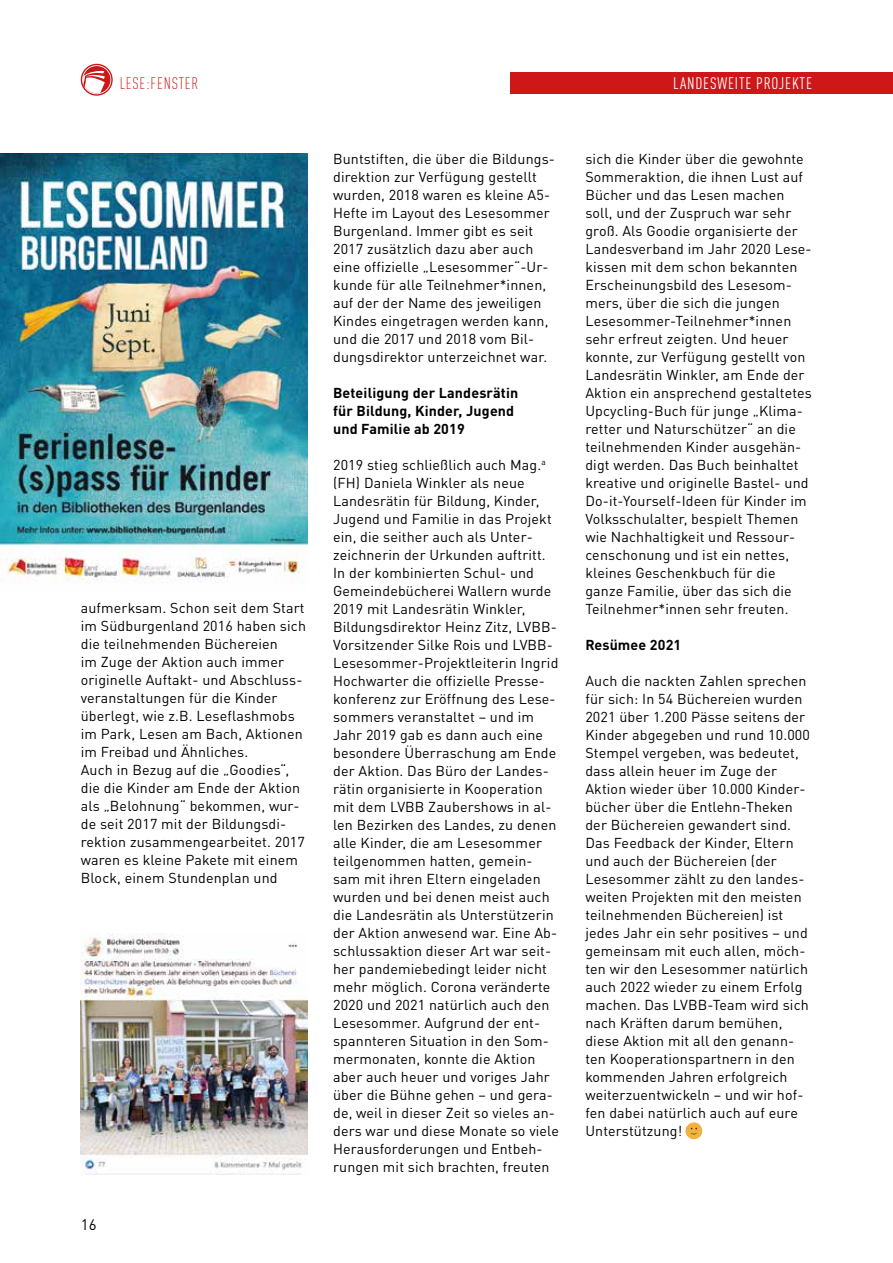
<style>
.page{position:relative;width:893px;height:1263px;background:#fff}
.page>*{position:absolute;margin:0;border:0;box-sizing:border-box;transform-origin:0 0}
.t1{font:condensed 16.5px "DIN Pro";letter-spacing:.05em;color:#fff}
.t2{font:300 condensed 16.5px "DIN Pro";letter-spacing:.05em;color:#cd1719}
.t3{font:15px "DIN Pro";color:#000}
.t4{font:14.25px/18px "DIN Pro";letter-spacing:.01em;color:#000}
.t5{font:700 14.25px/18px "DIN Pro";letter-spacing:.01em;color:#000}
</style>
<div class="page">
<svg style="left:81px;top:64px;width:32px;height:32px"></svg>
<div style="left:510px;top:72px;width:383px;height:22px;background:#cd1719"></div>
<div style="left:686px;top:1123px;width:16px;height:16px;background:#f1b23e;border-radius:50%"></div>
<div style="left:686px;top:1122px;width:16px;height:17px;background:#f1b23e;border-radius:50%"></div>
<svg style="left:690px;top:1128px;width:7px;height:7px"></svg>
<img style="left:81px;top:933px;width:227px;height:242px">
<img style="left:0;top:153px;width:308px;height:430px">
<p class="t2" style="left:120px;top:72px;width:80px">LESE:FENSTER</p>
<p class="t4" style="left:81px;top:597px;width:227px">aufmerksam. Schon seit dem Start im Südburgenland 2016 haben sich die teilnehmenden Büchereien<br>im Zuge der Aktion auch immer originelle Auftakt- und Abschluss&shy;veranstaltungen für die Kinder überlegt, wie z.B. Leseflashmobs im Park, Lesen am Bach, Aktionen im Freibad und Ähnliches.<br>Auch in Bezug auf die „Goodies“, die die Kinder am Ende der Aktion als „Belohnung“ bekommen, wur&shy;de seit 2017 mit der Bildungsdi&shy;rektion zusammengearbeitet. 2017 waren es kleine Pakete mit einem<br>Block, einem Stundenplan und</p>
<p class="t3" style="left:81px;top:1213px;width:17px">16</p>
<p class="t4" style="left:333px;top:148px;width:223px">Buntstiften, die über die Bildungs&shy;direktion zur Verfügung gestellt wurden, 2018 waren es kleine A5-<br>Hefte im Layout des Lesesommer<br>Burgenland. Immer gibt es seit<br>2017 zusätzlich dazu aber auch eine offizielle „Lesesommer“-Ur&shy;kunde für alle Teilnehmer*innen, auf der der Name des jeweiligen<br>Kindes eingetragen werden kann, und die 2017 und 2018 vom Bil&shy;dungsdirektor unterzeichnet war.</p>
<p class="t5" style="left:333px;top:382px;width:187px">Beteiligung der Landesrätin für Bildung, Kinder, Jugend und Familie ab 2019</p>
<p class="t4" style="left:333px;top:454px;width:227px">2019 stieg schließlich auch Mag.<sup>a </sup>(FH) Daniela Winkler als neue<br>Landesrätin für Bildung, Kinder,<br>Jugend und Familie in das Projekt ein, die seither auch als Unter&shy;zeichnerin der Urkunden auftritt.<br>In der kombinierten Schul- und<br>Gemeindebücherei Wallern wurde<br>2019 mit Landesrätin Winkler,<br>Bildungsdirektor Heinz Zitz, LVBB-<br>Vorsitzender Silke Rois und LVBB-<br>Lesesommer-Projektleiterin Ingrid<br>Hochwarter die offizielle Presse&shy;konferenz zur Eröffnung des Lese&shy;sommers veranstaltet – und im<br>Jahr 2019 gab es dann auch eine besondere Überraschung am Ende der Aktion. Das Büro der Landes&shy;rätin organisierte in Kooperation mit dem LVBB Zaubershows in al&shy;len Bezirken des Landes, zu denen alle Kinder, die am Lesesommer teilgenommen hatten, gemein&shy;sam mit ihren Eltern eingeladen wurden und bei denen meist auch die Landesrätin als Unterstützerin der Aktion anwesend war. Eine Ab&shy;schlussaktion dieser Art war seit&shy;her pandemiebedingt leider nicht mehr möglich. Corona veränderte<br>2020 und 2021 natürlich auch den<br>Lesesommer. Aufgrund der ent&shy;spannteren Situation in den Som&shy;mermonaten, konnte die Aktion aber auch heuer und voriges Jahr über die Bühne gehen – und gera&shy;de, weil in dieser Zeit so vieles an&shy;ders war und diese Monate so viele<br>Herausforderungen und Entbeh&shy;rungen mit sich brachten, freuten</p>
<p class="t1" style="left:673px;top:71px;width:140px">LANDESWEITE PROJEKTE</p>
<p class="t4" style="left:585px;top:148px;width:228px">sich die Kinder über die gewohnte<br>Sommeraktion, die ihnen Lust auf<br>Bücher und das Lesen machen soll, und der Zuspruch war sehr groß. Als Goodie organisierte der<br>Landesverband im Jahr 2020 Lese&shy;kissen mit dem schon bekannten<br>Erscheinungsbild des Lesesom&shy;mers, über die sich die jungen<br>Lesesommer-Teilnehmer*innen sehr erfreut zeigten. Und heuer konnte, zur Verfügung gestellt von<br>Landesrätin Winkler, am Ende der<br>Aktion ein ansprechend gestaltetes<br>Upcycling-Buch für junge „Klima&shy;retter und Naturschützer“ an die teilnehmenden Kinder ausgehän&shy;digt werden. Das Buch beinhaltet kreative und originelle Bastel- und<br>Do-it-Yourself-Ideen für Kinder im<br>Volksschulalter, bespielt Themen wie Nachhaltigkeit und Ressour&shy;censchonung und ist ein nettes, kleines Geschenkbuch für die ganze Familie, über das sich die<br>Teilnehmer*innen sehr freuten.</p>
<p class="t5" style="left:585px;top:634px;width:97px">Resümee 2021</p>
<p class="t4" style="left:585px;top:670px;width:226px">Auch die nackten Zahlen sprechen für sich: In 54 Büchereien wurden<br>2021 über 1.200 Pässe seitens der<br>Kinder abgegeben und rund 10.000<br>Stempel vergeben, was bedeutet, dass allein heuer im Zuge der<br>Aktion wieder über 10.000 Kinder&shy;bücher über die Entlehn-Theken der Büchereien gewandert sind.<br>Das Feedback der Kinder, Eltern und auch der Büchereien (der<br>Lesesommer zählt zu den landes&shy;weiten Projekten mit den meisten teilnehmenden Büchereien) ist jedes Jahr ein sehr positives – und gemeinsam mit euch allen, möch&shy;ten wir den Lesesommer natürlich auch 2022 wieder zu einem Erfolg machen. Das LVBB-Team wird sich nach Kräften darum bemühen, diese Aktion mit all den genann&shy;ten Kooperationspartnern in den kommenden Jahren erfolgreich weiterzuentwickeln – und wir hof&shy;fen dabei natürlich auch auf eure<br>Unterstützung!</p>
</div>
